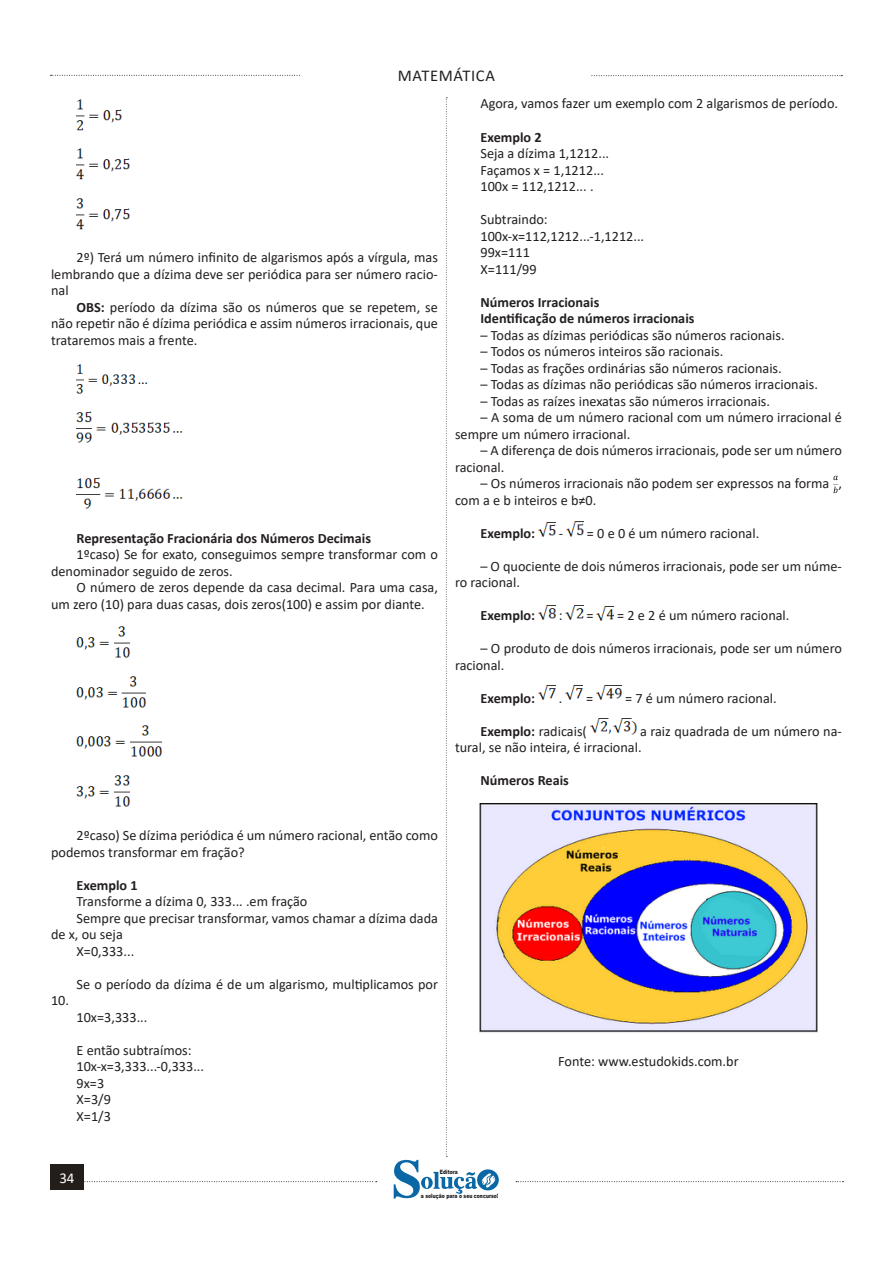
<style>
.page{position:relative;width:893px;height:1263px;background:#fff}
.page>*{position:absolute;margin:0;border:0;box-sizing:border-box;transform-origin:0 0}
.t1{font:16.5px "Calibri";letter-spacing:.04em;color:#231f20}
.t2{font:15px "Calibri";color:#fff}
.TITULO_DE_LEI{font:14.25px/16.5px "Calibri";color:#231f20}
.TITULO_DE_ASSUNTO__C{font:700 14.25px "Calibri";color:#231f20}
.t3{font:900 6px "Arial";color:#231f20;scale:.76 1}
.s1{font-weight:700}
</style>
<div class="page">
<svg style="left:84px;top:1181px;width:293px;height:1px"></svg>
<svg style="left:50px;top:75px;width:250px;height:1px"></svg>
<svg style="left:591px;top:75px;width:251px;height:1px"></svg>
<svg style="left:516px;top:1181px;width:327px;height:1px"></svg>
<div style="left:50px;top:1164px;width:34px;height:26px;background:#241e1b"></div>
<svg style="left:394px;top:97px;width:105px;height:1102px"></svg>
<img style="left:77px;top:99px;width:45px;height:31px">
<img style="left:77px;top:148px;width:53px;height:32px">
<img style="left:77px;top:198px;width:53px;height:31px">
<img style="left:77px;top:364px;width:70px;height:30px">
<img style="left:77px;top:411px;width:105px;height:32px">
<img style="left:77px;top:477px;width:105px;height:32px">
<img style="left:77px;top:626px;width:53px;height:32px">
<img style="left:77px;top:676px;width:69px;height:32px">
<img style="left:77px;top:725px;width:84px;height:32px">
<img style="left:77px;top:775px;width:53px;height:32px">
<svg style="left:833px;top:476px;width:5px;height:17px"></svg>
<img style="left:538px;top:522px;width:18px;height:15px">
<img style="left:566px;top:521px;width:18px;height:16px">
<img style="left:538px;top:605px;width:18px;height:15px">
<img style="left:566px;top:605px;width:17px;height:15px">
<img style="left:597px;top:606px;width:17px;height:15px">
<img style="left:538px;top:685px;width:18px;height:15px">
<img style="left:566px;top:685px;width:17px;height:15px">
<img style="left:596px;top:685px;width:26px;height:15px">
<img style="left:591px;top:718px;width:45px;height:17px">
<img style="left:480px;top:804px;width:337px;height:228px">
<p class="t1" style="left:398px;top:64px;width:99px">MATEMÁTICA</p>
<p class="TITULO_DE_LEI" style="left:51px;top:249px;width:388px;text-align:justify;text-indent:26px">2º) Terá um número infinito de algarismos após a vírgula, mas lembrando que a dízima deve ser periódica para ser número racio&shy;nal</p>
<p class="TITULO_DE_LEI" style="left:51px;top:299px;width:388px;text-align:justify;text-indent:26px"><span class="s1">OBS:</span> período da dízima são os números que se repetem, se não repetir não é dízima periódica e assim números irracionais, que trataremos mais a frente.</p>
<p class="TITULO_DE_ASSUNTO__C" style="left:77px;top:528px;width:296px">Representação Fracionária dos Números Decimais</p>
<p class="TITULO_DE_LEI" style="left:51px;top:546px;width:388px;text-indent:26px">1ºcaso) Se for exato, conseguimos sempre transformar com o denominador seguido de zeros.</p>
<p class="TITULO_DE_LEI" style="left:51px;top:579px;width:388px;text-indent:26px">O número de zeros depende da casa decimal. Para uma casa, um zero (10) para duas casas, dois zeros(100) e assim por diante.</p>
<p class="TITULO_DE_LEI" style="left:480px;top:95px;width:359px">Agora, vamos fazer um exemplo com 2 algarismos de período.</p>
<p class="TITULO_DE_ASSUNTO__C" style="left:480px;top:127px;width:63px">Exemplo 2</p>
<p class="TITULO_DE_LEI" style="left:480px;top:145px;width:130px">Seja a dízima 1,1212...</p>
<p class="TITULO_DE_LEI" style="left:480px;top:161px;width:125px">Façamos x = 1,1212...</p>
<p class="TITULO_DE_LEI" style="left:480px;top:178px;width:115px">100x = 112,1212... .</p>
<p class="TITULO_DE_LEI" style="left:480px;top:211px;width:69px">Subtraindo:</p>
<p class="TITULO_DE_LEI" style="left:480px;top:227px;width:165px">100x-x=112,1212...-1,1212...</p>
<p class="TITULO_DE_LEI" style="left:480px;top:244px;width:51px">99x=111</p>
<p class="TITULO_DE_LEI" style="left:480px;top:260px;width:58px">X=111/99</p>
<p class="TITULO_DE_ASSUNTO__C" style="left:480px;top:292px;width:120px">Números Irracionais</p>
<p class="TITULO_DE_ASSUNTO__C" style="left:480px;top:308px;width:216px">Identificação de números irracionais</p>
<p class="TITULO_DE_LEI" style="left:480px;top:326px;width:306px">– Todas as dízimas periódicas são números racionais.</p>
<p class="TITULO_DE_LEI" style="left:480px;top:343px;width:244px">– Todos os números inteiros são racionais.</p>
<p class="TITULO_DE_LEI" style="left:480px;top:359px;width:303px">– Todas as frações ordinárias são números racionais.</p>
<p class="TITULO_DE_LEI" style="left:480px;top:376px;width:339px">– Todas as dízimas não periódicas são números irracionais.</p>
<p class="TITULO_DE_LEI" style="left:480px;top:392px;width:291px">– Todas as raízes inexatas são números irracionais.</p>
<p class="TITULO_DE_LEI" style="left:455px;top:409px;width:388px;text-indent:26px">– A soma de um número racional com um número irracional é sempre um número irracional.</p>
<p class="TITULO_DE_LEI" style="left:455px;top:442px;width:388px;text-indent:26px">– A diferença de dois números irracionais, pode ser um número racional.</p>
<p class="TITULO_DE_LEI" style="left:455px;top:475px;width:388px;text-indent:26px">– Os números irracionais não podem ser expressos na forma , com a e b inteiros e b≠0.</p>
<p class="TITULO_DE_ASSUNTO__C" style="left:480px;top:523px;width:56px">Exemplo:</p>
<p class="TITULO_DE_LEI" style="left:559px;top:524px;width:202px">- = 0 e 0 é um número racional.</p>
<p class="TITULO_DE_LEI" style="left:455px;top:557px;width:388px;text-indent:26px">– O quociente de dois números irracionais, pode ser um núme&shy;ro racional.</p>
<p class="TITULO_DE_ASSUNTO__C" style="left:480px;top:605px;width:56px">Exemplo:</p>
<p class="TITULO_DE_LEI" style="left:559px;top:607px;width:5px">:</p>
<p class="TITULO_DE_LEI" style="left:586px;top:607px;width:9px">=</p>
<p class="TITULO_DE_LEI" style="left:617px;top:607px;width:174px">= 2 e 2 é um número racional.</p>
<p class="TITULO_DE_LEI" style="left:455px;top:640px;width:388px;text-indent:26px">– O produto de dois números irracionais, pode ser um número racional.</p>
<p class="TITULO_DE_ASSUNTO__C" style="left:480px;top:688px;width:56px">Exemplo:</p>
<p class="TITULO_DE_LEI" style="left:559px;top:689px;width:5px">.</p>
<p class="TITULO_DE_LEI" style="left:586px;top:689px;width:9px">=</p>
<p class="TITULO_DE_LEI" style="left:625px;top:689px;width:153px">= 7 é um número racional.</p>
<p class="TITULO_DE_LEI" style="left:480px;top:722px;width:108px"><span class="s1">Exemplo:</span> radicais(</p>
<p class="TITULO_DE_LEI" style="left:455px;top:722px;width:388px;text-indent:185px">a raiz quadrada de um número na&shy;tural, se não inteira, é irracional.</p>
<p class="TITULO_DE_ASSUNTO__C" style="left:480px;top:770px;width:90px">Números Reais</p>
<p class="TITULO_DE_LEI" style="left:51px;top:827px;width:388px;text-indent:26px">2ºcaso) Se dízima periódica é um número racional, então como podemos transformar em fração?</p>
<p class="TITULO_DE_ASSUNTO__C" style="left:77px;top:875px;width:63px">Exemplo 1</p>
<p class="TITULO_DE_LEI" style="left:77px;top:893px;width:232px">Transforme a dízima 0, 333... .em fração</p>
<p class="TITULO_DE_LEI" style="left:51px;top:909px;width:388px;text-indent:26px">Sempre que precisar transformar, vamos chamar a dízima dada de x, ou seja</p>
<p class="TITULO_DE_LEI" style="left:77px;top:942px;width:59px">X=0,333...</p>
<p class="TITULO_DE_LEI" style="left:77px;top:975px;width:363px">Se o período da dízima é de um algarismo, multiplicamos por</p>
<p class="TITULO_DE_LEI" style="left:51px;top:992px;width:20px">10.</p>
<p class="TITULO_DE_LEI" style="left:77px;top:1008px;width:72px">10x=3,333...</p>
<p class="TITULO_DE_LEI" style="left:77px;top:1041px;width:117px">E então subtraímos:</p>
<p class="TITULO_DE_LEI" style="left:77px;top:1058px;width:129px">10x-x=3,333...-0,333...</p>
<p class="TITULO_DE_LEI" style="left:77px;top:1074px;width:29px">9x=3</p>
<p class="TITULO_DE_LEI" style="left:77px;top:1091px;width:36px">X=3/9</p>
<p class="TITULO_DE_LEI" style="left:77px;top:1107px;width:36px">X=1/3</p>
<p class="TITULO_DE_LEI" style="left:558px;top:1052px;width:182px">Fonte: www.estudokids.com.br</p>
<p class="t2" style="left:56px;top:1169px;width:20px">3434</p>
<p class="t3" style="left:440px;top:1167px;width:25px">Editora</p>
<p class="t3" style="left:421px;top:1191px;width:103px">a solução para o seu concurso!</p>
</div>
